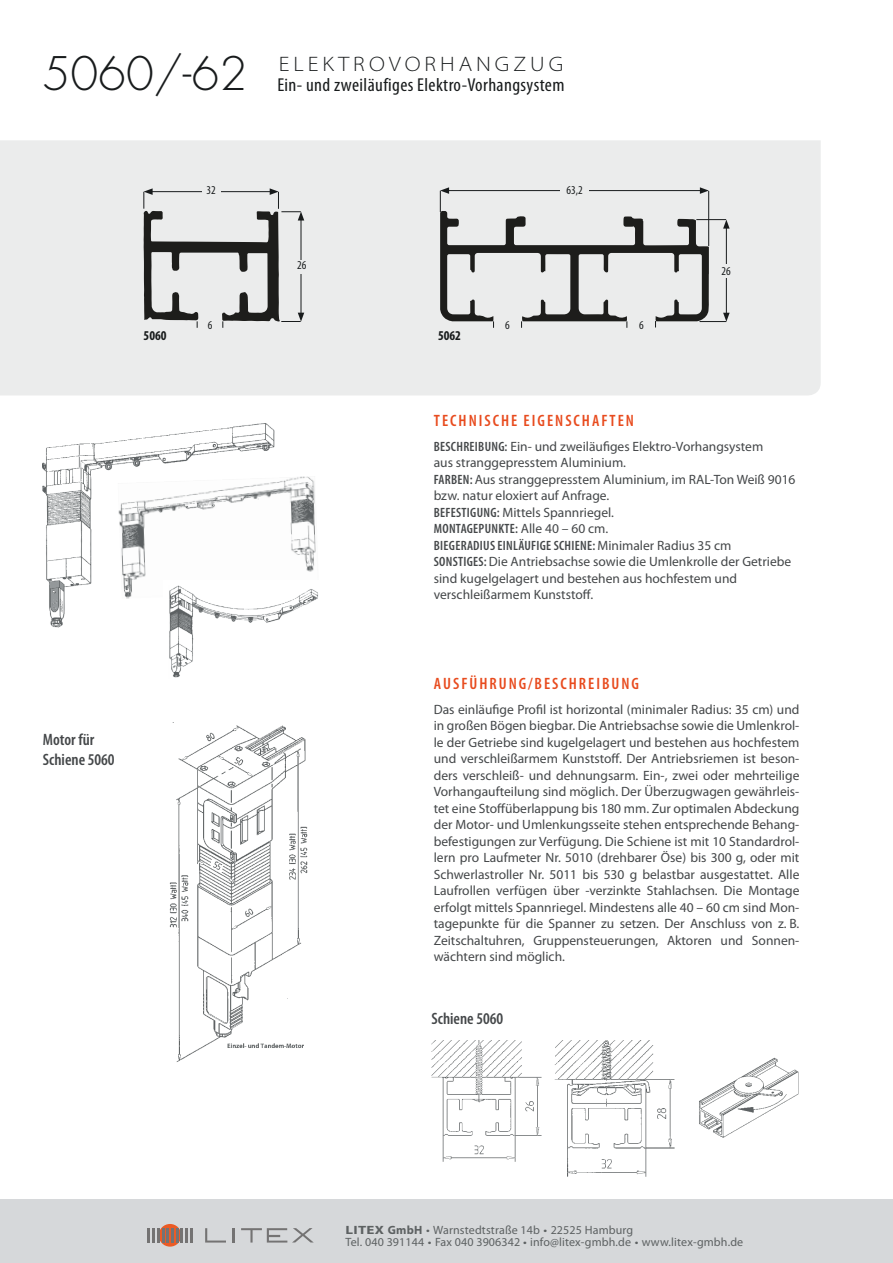
<style>
.page{position:relative;width:893px;height:1263px;background:#fff}
.page>*{position:absolute;margin:0;border:0;box-sizing:border-box;transform-origin:0 0}
.t1{font:300 45px "Futura";color:#181b1c}
.t2{font:300 semi-expanded 21px "Myriad Pro";letter-spacing:.19em;color:#181b1c}
.t3{font:condensed 18.75px "Myriad Pro";letter-spacing:.02em;color:#181b1c;scale:1.04 1}
.t4{font:600 condensed 16.5px "Myriad Pro";letter-spacing:.12em;color:#e84b1e}
.t5{font:600 condensed 16.5px/19.8px "Myriad Pro";color:#444749}
.t6{font:13.5px/16.5px "Myriad Pro";color:#444749}
.t7{font:700 condensed 13.5px "Myriad Pro";color:#181b1c}
.t8{font:12px/12px "Myriad Pro";letter-spacing:.01em;color:#5d6162;scale:1.1 1}
.t9{font:condensed 12px "Myriad Pro";color:#181b1c}
.s1{font-weight:600;font-stretch:condensed}
.s2{font-weight:700}
</style>
<div class="page">
<div style="left:0;top:1199px;width:893px;height:64px;background:#d6d8da"></div>
<svg style="left:205px;top:1228px;width:21px;height:14px"></svg>
<svg style="left:233px;top:1228px;width:2px;height:14px"></svg>
<svg style="left:241px;top:1228px;width:72px;height:14px"></svg>
<svg style="left:159px;top:1224px;width:22px;height:22px"></svg>
<svg style="left:190px;top:1228px;width:2px;height:14px"></svg>
<hr style="left:185px;top:1228px;width:3px;height:14px;background:#747373">
<svg style="left:176px;top:1228px;width:7px;height:14px"></svg>
<hr style="left:171px;top:1228px;width:3px;height:14px;background:#747373">
<hr style="left:166px;top:1228px;width:3px;height:14px;background:#747373">
<svg style="left:148px;top:1228px;width:16px;height:14px"></svg>
<div style="left:0;top:140px;width:821px;height:255px;background:#ebecec"></div>
<img style="left:43px;top:423px;width:232px;height:205px">
<img style="left:118px;top:476px;width:198px;height:123px">
<img style="left:164px;top:581px;width:154px;height:97px">
<div style="left:202px;top:185px;width:18px;height:13px;background:#ebecec"></div>
<div style="left:289px;top:260px;width:26px;height:13px;background:#ebecec"></div>
<svg style="left:144px;top:188px;width:160px;height:140px;background:#bcbdbd"></svg>
<div style="left:716px;top:264px;width:20px;height:14px;background:#ebecec"></div>
<div style="left:560px;top:185px;width:29px;height:13px;background:#ebecec"></div>
<svg style="left:440px;top:187px;width:290px;height:141px;background:#c9cac9"></svg>
<img style="left:431px;top:1041px;width:111px;height:121px">
<img style="left:554px;top:1041px;width:121px;height:136px">
<img style="left:699px;top:1057px;width:100px;height:81px">
<img style="left:169px;top:725px;width:139px;height:337px">
<h1 class="t1" style="left:43px;top:45px;width:206px">5060/-62</h1>
<h2 class="t2" style="left:279px;top:52px;width:286px">ELEKTROVORHANGZUG</h2>
<h3 class="t3" style="left:277px;top:74px;width:278px">Ein- und zweiläufiges Elektro-Vorhangsystem</h3>
<p class="t9" style="left:207px;top:183px;width:11px">32</p>
<p class="t7" style="left:144px;top:328px;width:25px">5060</p>
<p class="t9" style="left:208px;top:318px;width:6px">6</p>
<p class="t9" style="left:297px;top:259px;width:11px">26</p>
<p class="t5" style="left:43px;top:730px;width:73px">Motor für<br>Schiene 5060</p>
<p class="t9" style="left:566px;top:183px;width:18px">63,2</p>
<p class="t7" style="left:438px;top:328px;width:25px">5062</p>
<p class="t9" style="left:505px;top:318px;width:6px">6</p>
<p class="t9" style="left:639px;top:318px;width:6px">6</p>
<p class="t9" style="left:721px;top:265px;width:11px">26</p>
<p class="t4" style="left:434px;top:411px;width:202px">TECHNISCHE EIGENSCHAFTEN</p>
<p class="t6" style="left:434px;top:438px;width:363px"><span class="s1">BESCHREIBUNG:</span> Ein- und zweiläufiges Elektro-Vorhangsystem<br>aus stranggepresstem Aluminium.<br><span class="s1">FARBEN:</span> Aus stranggepresstem Aluminium, im RAL-Ton Weiß 9016 bzw. natur eloxiert auf Anfrage.<br><span class="s1">BEFESTIGUNG:</span> Mittels Spannriegel.<br><span class="s1">MONTAGEPUNKTE:</span> Alle 40 – 60 cm.<br><span class="s1">BIEGERADIUS EINLÄUFIGE SCHIENE:</span> Minimaler Radius 35 cm<br><span class="s1">SONSTIGES:</span> Die Antriebsachse sowie die Umlenkrolle der Getriebe sind kugelgelagert und bestehen aus hochfestem und verschleißarmem Kunststoff.</p>
<p class="t4" style="left:434px;top:674px;width:207px">AUSFÜHRUNG/BESCHREIBUNG</p>
<p class="t6" style="left:434px;top:701px;width:367px;text-align:justify">Das einläufige Profil ist horizontal (minimaler Radius: 35 cm) und in großen Bögen biegbar. Die Antriebsachse sowie die Umlenkrol&shy;le der Getriebe sind kugelgelagert und bestehen aus hochfestem und verschleißarmem Kunststoff. Der Antriebsriemen ist beson&shy;ders verschleiß- und dehnungsarm. Ein-, zwei oder mehrteilige Vorhangaufteilung sind möglich. Der Überzugwagen gewährleis&shy;tet eine Stoffüberlappung bis 180 mm. Zur optimalen Abdeckung der Motor- und Umlenkungsseite stehen entsprechende Behang&shy;befestigungen zur Verfügung. Die Schiene ist mit 10 Standardrol&shy;lern pro Laufmeter Nr. 5010 (drehbarer Öse) bis 300 g, oder mit Schwerlastroller Nr. 5011 bis 530 g belastbar ausgestattet. Alle Laufrollen verfügen über -verzinkte Stahlachsen. Die Montage erfolgt mittels Spannriegel. Mindestens alle 40 – 60 cm sind Mon&shy;tagepunkte für die Spanner zu setzen. Der Anschluss von z. B.<br>Zeitschaltuhren, Gruppensteuerungen, Aktoren und Sonnen&shy;wächtern sind möglich.</p>
<p class="t5" style="left:431px;top:1009px;width:73px">Schiene 5060</p>
<p class="t8" style="left:345px;top:1224px;width:363px"><span class="s2">LITEX GmbH</span> • Warnstedtstraße 14b • 22525 Hamburg<br>Tel. 040 391144 • Fax 040 3906342 • info@litex-gmbh.de • www.litex-gmbh.de</p>
</div>
